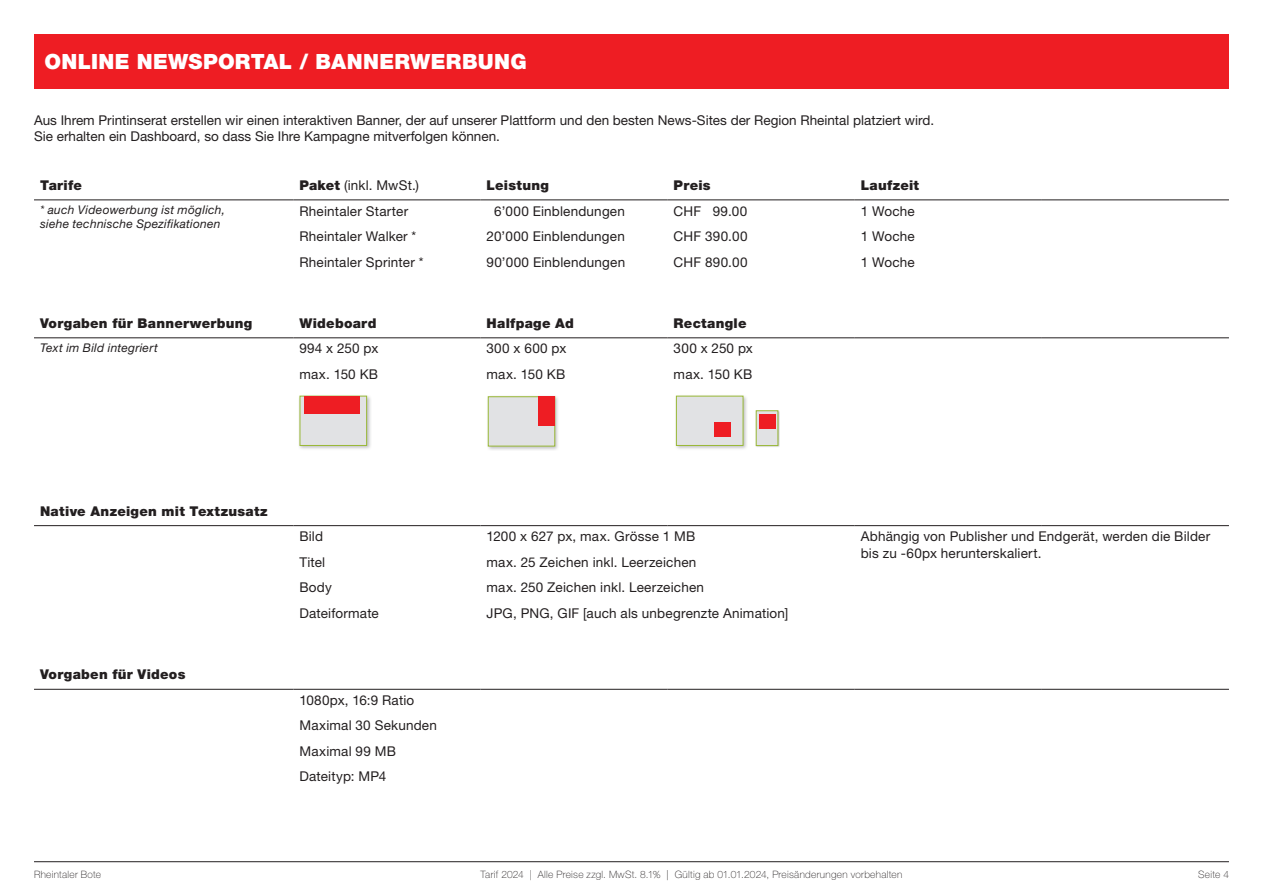
<style>
.page{position:relative;width:1263px;height:893px;background:#fff}
.page>*{position:absolute;margin:0;border:0;box-sizing:border-box;transform-origin:0 0}
.t1{font:900 21px "Helvetica Neue LT Std";letter-spacing:.015em;color:#fff}
.t2{font:13.5px/25.5px "Helvetica Neue LT Std";letter-spacing:.01em;color:#231f20}
.t3{font:900 13.5px "Helvetica Neue LT Std";letter-spacing:.02em;color:#231f20}
.t4{font:italic 12px/13.4px "Helvetica Neue LT Std";letter-spacing:.02em;color:#231f20}
.t5{font:100 10.2px "Helvetica Neue LT Std";letter-spacing:.03em;color:#231f20}
.s1{font-weight:900}
</style>
<div class="page">
<hr style="left:34px;top:861px;width:1195px;height:1px;background:#231f20">
<div style="left:34px;top:34px;width:1195px;height:55px;background:#ee1d23"></div>
<hr style="left:34px;top:199px;width:259px;height:1px;background:#231f20">
<hr style="left:293px;top:199px;width:187px;height:1px;background:#231f20">
<hr style="left:480px;top:199px;width:188px;height:1px;background:#231f20">
<hr style="left:668px;top:199px;width:187px;height:1px;background:#231f20">
<hr style="left:855px;top:199px;width:187px;height:1px;background:#231f20">
<hr style="left:1042px;top:199px;width:187px;height:1px;background:#231f20">
<div style="left:486px;top:395px;width:74px;height:56px;background:#939598;opacity:.6"></div>
<div style="left:488px;top:397px;width:67px;height:49px;background:#e1e2e4;border:1px solid #99b836"></div>
<div style="left:538px;top:397px;width:16px;height:29px;background:#ee1d23"></div>
<div style="left:298px;top:394px;width:74px;height:56px;background:#939598;opacity:.6"></div>
<div style="left:300px;top:396px;width:67px;height:50px;background:#e1e2e4;border:1px solid #99b836"></div>
<div style="left:304px;top:396px;width:55px;height:18px;background:#ee1d23"></div>
<div style="left:674px;top:394px;width:74px;height:56px;background:#939598;opacity:.6"></div>
<div style="left:676px;top:396px;width:67px;height:50px;background:#e1e2e4;border:1px solid #99b836"></div>
<div style="left:714px;top:423px;width:17px;height:14px;background:#ee1d23"></div>
<div style="left:756px;top:410px;width:24px;height:38px;background:#939598;opacity:.6"></div>
<div style="left:756px;top:411px;width:22px;height:35px;background:#e1e2e4;border:1px solid #99b836"></div>
<div style="left:759px;top:414px;width:17px;height:14px;background:#ee1d23"></div>
<hr style="left:34px;top:337px;width:259px;height:1px;background:#231f20">
<hr style="left:293px;top:337px;width:187px;height:1px;background:#231f20">
<hr style="left:480px;top:337px;width:188px;height:1px;background:#231f20">
<hr style="left:668px;top:337px;width:187px;height:1px;background:#231f20">
<hr style="left:855px;top:337px;width:187px;height:1px;background:#231f20">
<hr style="left:1042px;top:337px;width:187px;height:1px;background:#231f20">
<hr style="left:34px;top:525px;width:259px;height:1px;background:#231f20">
<hr style="left:293px;top:525px;width:187px;height:1px;background:#231f20">
<hr style="left:480px;top:525px;width:188px;height:1px;background:#231f20">
<hr style="left:668px;top:525px;width:187px;height:1px;background:#231f20">
<hr style="left:855px;top:525px;width:187px;height:1px;background:#231f20">
<hr style="left:1042px;top:525px;width:187px;height:1px;background:#231f20">
<hr style="left:34px;top:689px;width:259px;height:1px;background:#231f20">
<hr style="left:293px;top:689px;width:187px;height:1px;background:#231f20">
<hr style="left:480px;top:689px;width:188px;height:1px;background:#231f20">
<hr style="left:668px;top:689px;width:187px;height:1px;background:#231f20">
<hr style="left:855px;top:689px;width:187px;height:1px;background:#231f20">
<hr style="left:1042px;top:689px;width:187px;height:1px;background:#231f20">
<h1 class="t1" style="left:45px;top:49px;width:484px">ONLINE NEWSPORTAL / BANNERWERBUNG</h1>
<p class="t2" style="left:34px;top:112px;width:902px;line-height:16.2px">Aus Ihrem Printinserat erstellen wir einen interaktiven Banner, der auf unserer Plattform und den besten News-Sites der Region Rheintal platziert wird.<br>Sie erhalten ein Dashboard, so dass Sie Ihre Kampagne mitverfolgen können.</p>
<p class="t3" style="left:40px;top:177px;width:44px">Tarife</p>
<p class="t2" style="left:299px;top:172px;width:121px"><span class="s1">Paket</span> (inkl. MwSt.)</p>
<p class="t3" style="left:486px;top:177px;width:64px">Leistung</p>
<p class="t3" style="left:674px;top:177px;width:39px">Preis</p>
<p class="t3" style="left:861px;top:177px;width:60px">Laufzeit</p>
<p class="t4" style="left:40px;top:203px;width:187px">* auch Videowerbung ist möglich, siehe technische Spezifikationen</p>
<p class="t2" style="left:299px;top:198px;width:110px">Rheintaler Starter</p>
<p class="t2" style="left:494px;top:198px;width:132px">6’000 Einblendungen</p>
<p class="t2" style="left:674px;top:198px;width:75px">CHF 99.00</p>
<p class="t2" style="left:861px;top:198px;width:56px">1 Woche</p>
<p class="t2" style="left:299px;top:223px;width:118px">Rheintaler Walker *</p>
<p class="t2" style="left:486px;top:223px;width:140px">20’000 Einblendungen</p>
<p class="t2" style="left:674px;top:223px;width:75px">CHF 390.00</p>
<p class="t2" style="left:861px;top:223px;width:56px">1 Woche</p>
<p class="t2" style="left:299px;top:249px;width:126px">Rheintaler Sprinter *</p>
<p class="t2" style="left:486px;top:249px;width:140px">90’000 Einblendungen</p>
<p class="t2" style="left:674px;top:249px;width:75px">CHF 890.00</p>
<p class="t2" style="left:861px;top:249px;width:56px">1 Woche</p>
<p class="t3" style="left:40px;top:315px;width:214px">Vorgaben für Bannerwerbung</p>
<p class="t3" style="left:299px;top:315px;width:79px">Wideboard</p>
<p class="t3" style="left:486px;top:315px;width:89px">Halfpage Ad</p>
<p class="t3" style="left:674px;top:315px;width:74px">Rectangle</p>
<p class="t4" style="left:40px;top:341px;width:119px">Text im Bild integriert</p>
<p class="t2" style="left:299px;top:336px;width:81px">994 x 250 px</p>
<p class="t2" style="left:486px;top:336px;width:82px">300 x 600 px</p>
<p class="t2" style="left:674px;top:336px;width:81px">300 x 250 px</p>
<p class="t2" style="left:299px;top:361px;width:80px">max. 150 KB</p>
<p class="t2" style="left:486px;top:361px;width:80px">max. 150 KB</p>
<p class="t2" style="left:674px;top:361px;width:80px">max. 150 KB</p>
<p class="t3" style="left:40px;top:503px;width:229px">Native Anzeigen mit Textzusatz</p>
<p class="t3" style="left:40px;top:666px;width:147px">Vorgaben für Videos</p>
<p class="t2" style="left:299px;top:524px;width:25px">Bild</p>
<p class="t2" style="left:486px;top:524px;width:210px">1200 x 627 px, max. Grösse 1 MB</p>
<p class="t2" style="left:861px;top:528px;width:351px;line-height:16.5px">Abhängig von Publisher und Endgerät, werden die Bilder bis zu -60px herunterskaliert.</p>
<p class="t2" style="left:299px;top:549px;width:27px">Titel</p>
<p class="t2" style="left:486px;top:549px;width:211px">max. 25 Zeichen inkl. Leerzeichen</p>
<p class="t2" style="left:299px;top:575px;width:34px">Body</p>
<p class="t2" style="left:486px;top:575px;width:219px">max. 250 Zeichen inkl. Leerzeichen</p>
<p class="t2" style="left:299px;top:600px;width:81px">Dateiformate</p>
<p class="t2" style="left:486px;top:600px;width:303px">JPG, PNG, GIF [auch als unbegrenzte Animation]</p>
<p class="t2" style="left:299px;top:687px;width:139px">1080px, 16:9 Ratio<br>Maximal 30 Sekunden<br>Maximal 99 MB<br>Dateityp: MP4</p>
<p class="t5" style="left:34px;top:868px;width:69px">Rheintaler Bote</p>
<p class="t5" style="left:480px;top:868px;width:423px">Tarif 2024 | Alle Preise zzgl. MwSt. 8.1% | Gültig ab 01.01.2024, Preisänderungen vorbehalten</p>
<p class="t5" style="left:1198px;top:868px;width:32px">Seite 4</p>
</div>
